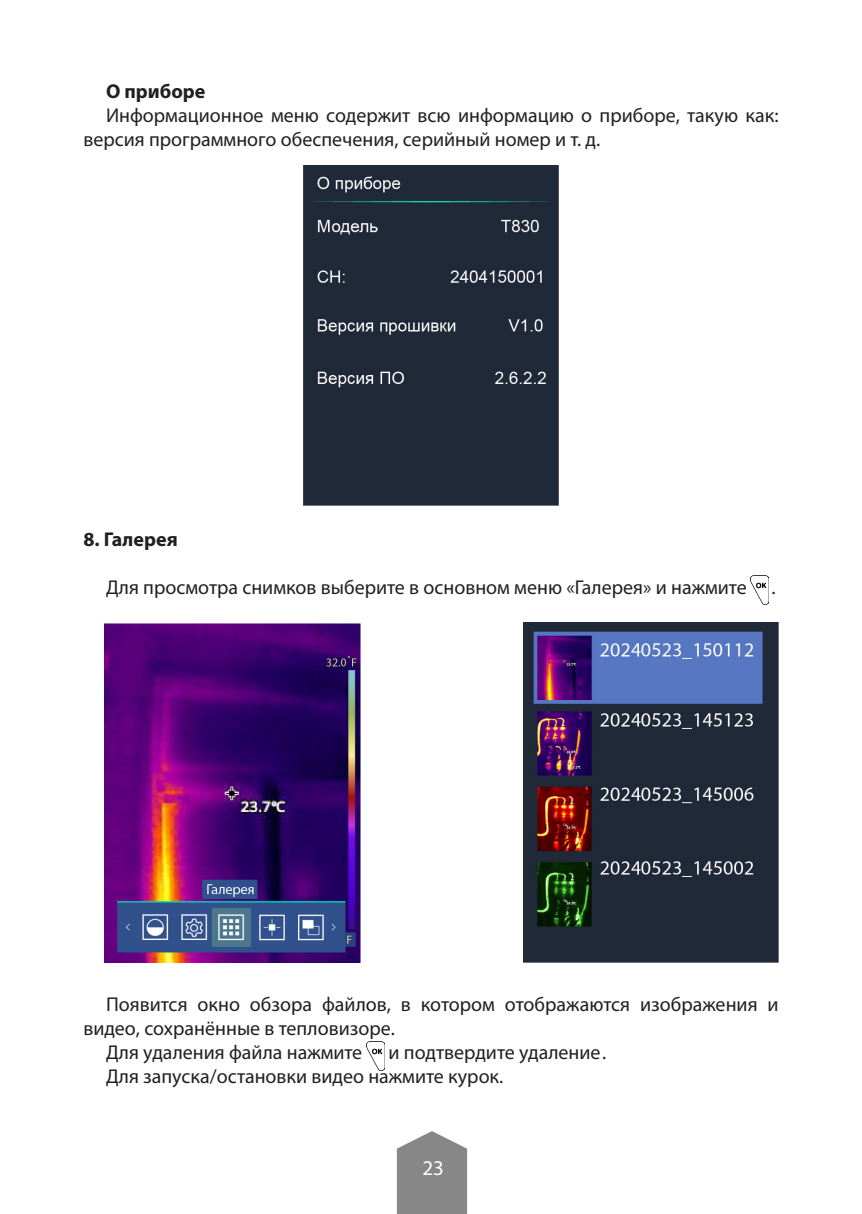
<style>
.page{position:relative;width:862px;height:1214px;background:#fff}
.page>*{position:absolute;margin:0;border:0;box-sizing:border-box;transform-origin:0 0}
.t1{font:21px "Myriad Pro";color:#fff}
.t2{font:20px/24px "Myriad Pro";color:#231f20}
.t3{font:700 20px "Myriad Pro";color:#231f20}
</style>
<div class="page">
<svg style="left:397px;top:1131px;width:70px;height:82px;background:#939393"></svg>
<div style="left:303px;top:165px;width:255px;height:340px;background:#202938"></div>
<img style="left:751px;top:575px;width:17px;height:29px">
<img style="left:105px;top:623px;width:255px;height:339px">
<img style="left:523px;top:622px;width:255px;height:340px">
<img style="left:366px;top:1041px;width:18px;height:28px">
<p class="t3" style="left:106px;top:79px;width:101px">О приборе</p>
<p class="t2" style="left:83px;top:103px;width:697px;text-indent:23px">Информационное меню содержит всю информацию о приборе, такую как: версия программного обеспечения, серийный номер и т. д.</p>
<p class="t3" style="left:83px;top:526px;width:96px">8. Галерея</p>
<p class="t2" style="left:106px;top:575px;width:671px">Для просмотра снимков выберите в основном меню «Галерея» и нажмите .</p>
<p class="t2" style="left:106px;top:991px;width:674px">Появится окно обзора файлов, в котором отображаются изображения и</p>
<p class="t2" style="left:83px;top:1015px;width:313px">видео, сохранённые в тепловизоре.</p>
<p class="t2" style="left:106px;top:1039px;width:258px">Для удаления файла нажмите</p>
<p class="t2" style="left:106px;top:1039px;width:502px;text-indent:282px">и подтвердите удаление.<br>Для запуска/остановки видео нажмите курок.</p>
<p class="t1" style="left:422px;top:1155px;width:23px">23</p>
</div>
